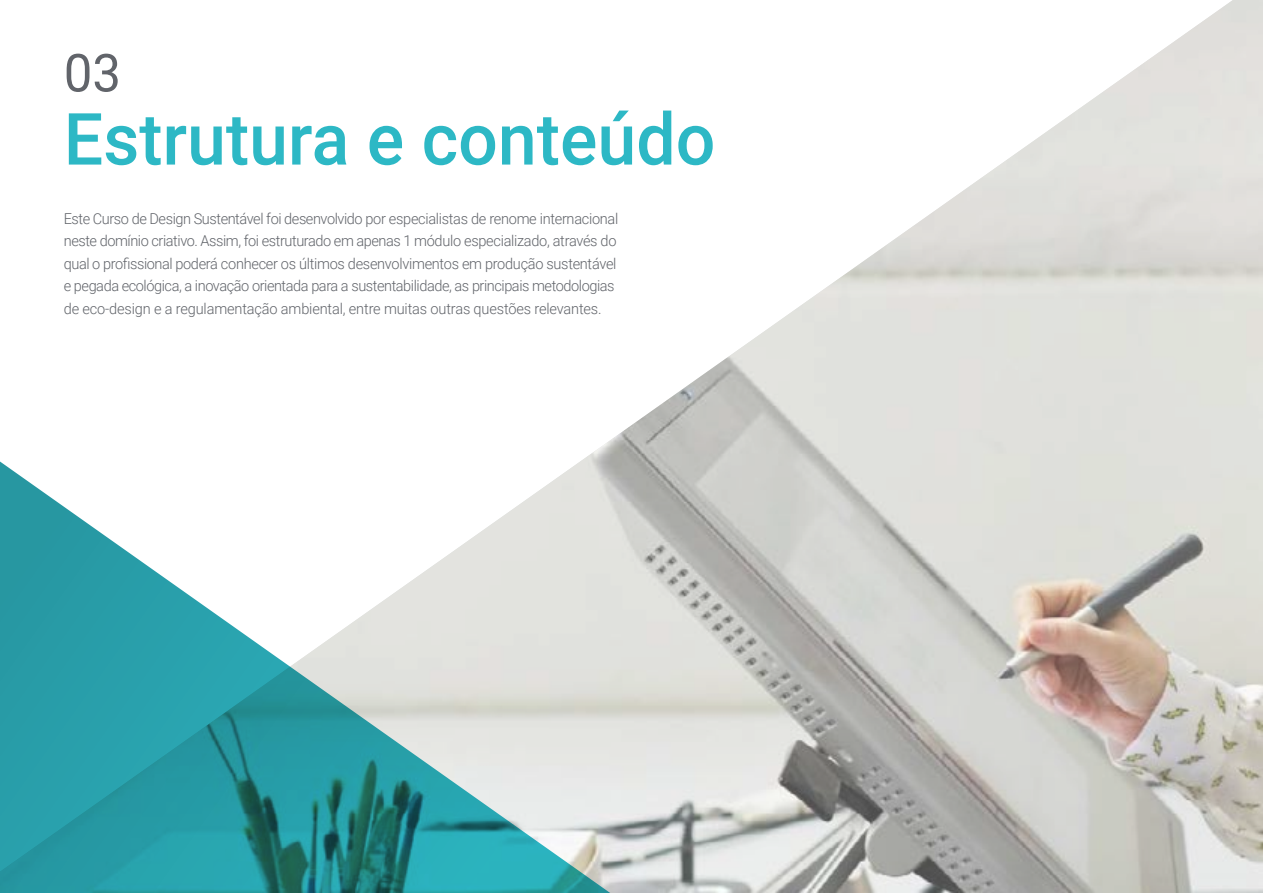
<style>
.page{position:relative;width:1263px;height:893px;background:#fff}
.page>*{position:absolute;margin:0;border:0;box-sizing:border-box;transform-origin:0 0}
.t1{font:500 72px "Roboto";color:#2db8c5}
.t2{font:52.5px "Roboto";color:#61646a}
.t3{font:300 15px/22.5px "Roboto";letter-spacing:-.03em;color:#61646a}
</style>
<div class="page">
<img style="left:603px;top:0;width:660px;height:893px">
<svg style="left:0;top:446px;width:640px;height:447px"></svg>
<h2 class="t2" style="left:64px;top:36px;width:59px">03</h2>
<h1 class="t1" style="left:64px;top:89px;width:653px">Estrutura e conteúdo</h1>
<p class="t3" style="left:64px;top:207px;width:556px">Este Curso de Design Sustentável foi desenvolvido por especialistas de renome internacional neste domínio criativo. Assim, foi estruturado em apenas 1 módulo especializado, através do qual o profissional poderá conhecer os últimos desenvolvimentos em produção sustentável e pegada ecológica, a inovação orientada para a sustentabilidade, as principais metodologias de eco-design e a regulamentação ambiental, entre muitas outras questões relevantes.</p>
</div>
